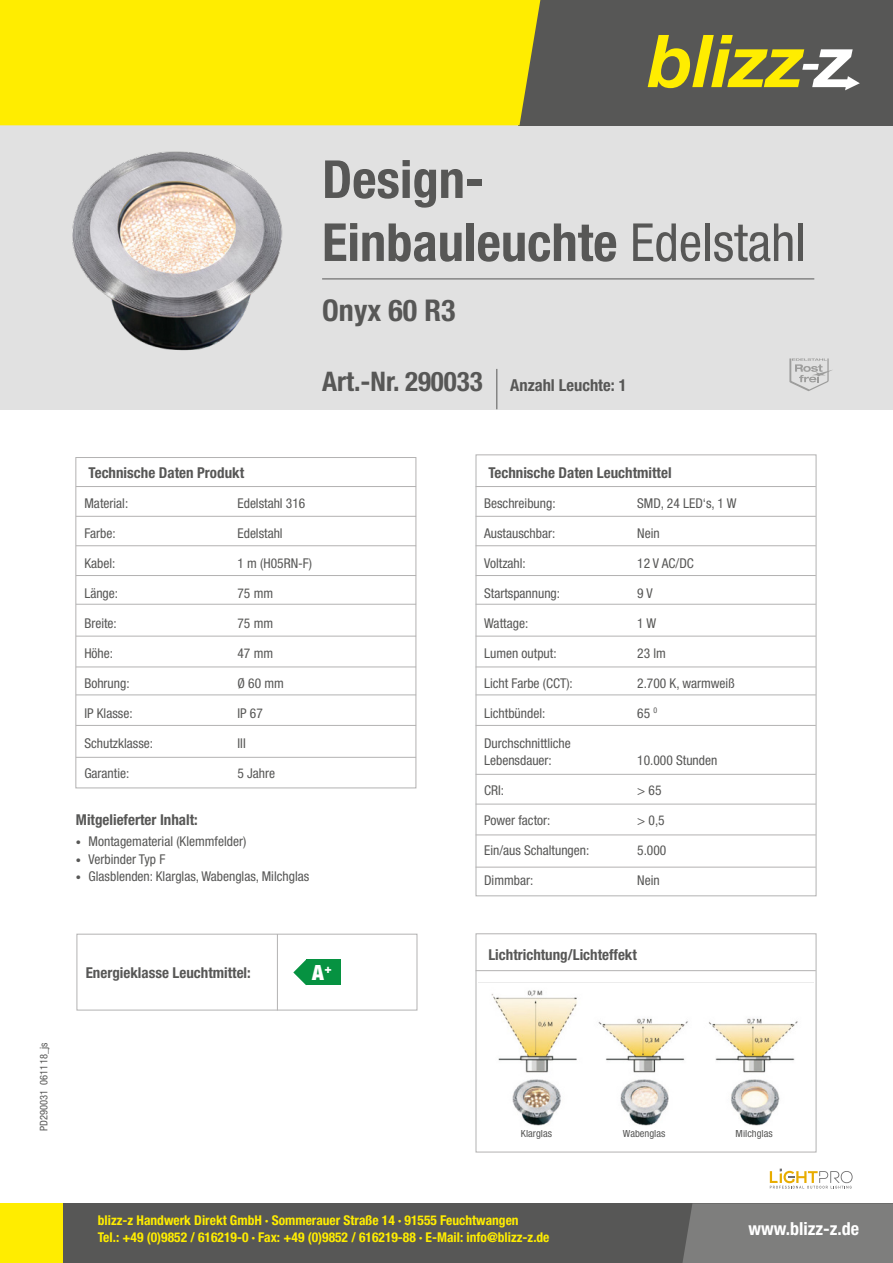
<style>
.page{position:relative;width:893px;height:1263px;background:#fff}
.page>*{position:absolute;margin:0;border:0;box-sizing:border-box;transform-origin:0 0}
.t1{font:700 condensed 52.5px/63px "Helvetica Neue LT Pro";color:#575756}
.t2{font:700 condensed 30px "Helvetica Neue LT Pro";color:#575756}
.t3{font:900 condensed 21px "Helvetica Neue LT Pro";color:#fff}
.t4{font:700 condensed 18px "Helvetica Neue LT Pro";color:#fff}
.t5{font:700 condensed 16.5px "Helvetica Neue LT Pro";color:#575756}
.t6{font:700 condensed 15px "Helvetica Neue LT Pro";color:#575756}
.t7{font:condensed 13.5px/17.2px "Helvetica Neue LT Pro";color:#575756}
.t8{font:700 condensed 13.5px/16.5px "Helvetica Neue LT Pro";color:#ffed00}
.t9{font:condensed 10.5px "Helvetica Neue LT Pro";color:#575756}
.s1{font-weight:400}
.s2{font-size:27px}
.s3{font-size:10.5px}
</style>
<div class="page">
<div style="left:75px;top:457px;width:341px;height:331px;border:1px solid #b3b2b2"></div>
<div style="left:476px;top:933px;width:340px;height:219px;border:1px solid #b3b2b2"></div>
<div style="left:77px;top:934px;width:340px;height:76px;border:1px solid #b3b2b2"></div>
<div style="left:0;top:100px;width:893px;height:309px;background:#e1e1e1"></div>
<div style="left:518px;top:0;width:375px;height:125px;background:#575756"></div>
<div style="left:0;top:0;width:540px;height:125px;background:#ffed00"></div>
<svg style="left:648px;top:35px;width:212px;height:55px"></svg>
<hr style="left:496px;top:369px;width:1px;height:40px;background:#575756">
<hr style="left:76px;top:666px;width:340px;height:1px;background:#b3b2b2">
<hr style="left:76px;top:694px;width:340px;height:1px;background:#b3b2b2">
<hr style="left:76px;top:725px;width:340px;height:1px;background:#b3b2b2">
<hr style="left:76px;top:636px;width:340px;height:1px;background:#b3b2b2">
<hr style="left:76px;top:486px;width:340px;height:1px;background:#b3b2b2">
<hr style="left:76px;top:516px;width:340px;height:1px;background:#b3b2b2">
<hr style="left:76px;top:545px;width:340px;height:1px;background:#b3b2b2">
<hr style="left:76px;top:575px;width:340px;height:1px;background:#b3b2b2">
<hr style="left:76px;top:604px;width:340px;height:1px;background:#b3b2b2">
<div style="left:63px;top:1203px;width:830px;height:60px;background:#575756"></div>
<div style="left:682px;top:1203px;width:211px;height:60px;background:#7e7e7d"></div>
<div style="left:0;top:1203px;width:63px;height:60px;background:#ffed00"></div>
<div style="left:476px;top:454px;width:340px;height:442px;border:1px solid #b3b2b2"></div>
<hr style="left:476px;top:666px;width:340px;height:1px;background:#b3b2b2">
<hr style="left:476px;top:694px;width:340px;height:1px;background:#b3b2b2">
<hr style="left:476px;top:725px;width:340px;height:1px;background:#b3b2b2">
<hr style="left:476px;top:774px;width:340px;height:1px;background:#b3b2b2">
<hr style="left:476px;top:804px;width:340px;height:1px;background:#b3b2b2">
<hr style="left:476px;top:834px;width:340px;height:1px;background:#b3b2b2">
<hr style="left:476px;top:867px;width:340px;height:1px;background:#b3b2b2">
<hr style="left:476px;top:636px;width:340px;height:1px;background:#b3b2b2">
<hr style="left:476px;top:486px;width:340px;height:1px;background:#b3b2b2">
<hr style="left:476px;top:516px;width:340px;height:1px;background:#b3b2b2">
<hr style="left:476px;top:545px;width:340px;height:1px;background:#b3b2b2">
<hr style="left:476px;top:575px;width:340px;height:1px;background:#b3b2b2">
<hr style="left:476px;top:604px;width:340px;height:1px;background:#b3b2b2">
<svg style="left:293px;top:959px;width:13px;height:26px"></svg>
<div style="left:306px;top:959px;width:35px;height:26px;background:#069241"></div>
<hr style="left:277px;top:934px;width:1px;height:76px;background:#b3b2b2">
<hr style="left:76px;top:757px;width:340px;height:1px;background:#b3b2b2">
<hr style="left:476px;top:970px;width:340px;height:1px;background:#b3b2b2">
<svg style="left:789px;top:358px;width:43px;height:33px"></svg>
<hr style="left:322px;top:279px;width:492px;height:1px;background:#575756">
<img style="left:491px;top:990px;width:307px;height:136px">
<svg style="left:770px;top:1168px;width:83px;height:20px"></svg>
<img style="left:72px;top:151px;width:211px;height:200px">
<h1 class="t1" style="left:322px;top:148px;width:485px">Design-<br>Einbauleuchte <span class="s1">Edelstahl</span></h1>
<h2 class="t2" style="left:322px;top:293px;width:135px">Onyx 60 R3</h2>
<p class="t5" style="left:322px;top:375px;width:306px"><span class="s2">Art.-Nr. 290033</span> Anzahl Leuchte: 1</p>
<p class="t6" style="left:89px;top:463px;width:157px">Technische Daten Produkt</p>
<p class="t7" style="left:84px;top:494px;width:45px">Material:</p>
<p class="t7" style="left:237px;top:494px;width:69px">Edelstahl 316</p>
<p class="t7" style="left:84px;top:524px;width:33px">Farbe:</p>
<p class="t7" style="left:237px;top:524px;width:47px">Edelstahl</p>
<p class="t7" style="left:84px;top:554px;width:32px">Kabel:</p>
<p class="t7" style="left:237px;top:554px;width:76px">1 m (H05RN-F)</p>
<p class="t7" style="left:84px;top:584px;width:35px">Länge:</p>
<p class="t7" style="left:237px;top:584px;width:37px">75 mm</p>
<p class="t7" style="left:84px;top:614px;width:34px">Breite:</p>
<p class="t7" style="left:237px;top:614px;width:37px">75 mm</p>
<p class="t7" style="left:84px;top:644px;width:30px">Höhe:</p>
<p class="t7" style="left:237px;top:644px;width:37px">47 mm</p>
<p class="t7" style="left:84px;top:674px;width:47px">Bohrung:</p>
<p class="t7" style="left:237px;top:674px;width:48px">Ø 60 mm</p>
<p class="t7" style="left:84px;top:704px;width:50px">IP Klasse:</p>
<p class="t7" style="left:237px;top:704px;width:27px">IP 67</p>
<p class="t7" style="left:84px;top:734px;width:70px">Schutzklasse:</p>
<p class="t7" style="left:237px;top:734px;width:10px">III</p>
<p class="t7" style="left:84px;top:764px;width:46px">Garantie:</p>
<p class="t7" style="left:237px;top:764px;width:39px">5 Jahre</p>
<p class="t6" style="left:76px;top:810px;width:123px">Mitgelieferter Inhalt:</p>
<p class="t7" style="left:76px;top:833px;width:172px"><span class="s3">•</span> Montagematerial (Klemmfelder)</p>
<p class="t7" style="left:76px;top:850px;width:91px"><span class="s3">•</span> Verbinder Typ F</p>
<p class="t7" style="left:76px;top:867px;width:235px"><span class="s3">•</span> Glasblenden: Klarglas, Wabenglas, Milchglas</p>
<p class="t9" style="left:38px;top:1131px;width:90px;rotate:-90deg">PD290031 061118_js</p>
<p class="t6" style="left:86px;top:963px;width:167px">Energieklasse Leuchtmittel:</p>
<h3 class="t3" style="left:312px;top:960px;width:21px">A<sup>+</sup></h3>
<p class="t6" style="left:488px;top:463px;width:185px">Technische Daten Leuchtmittel</p>
<p class="t7" style="left:484px;top:494px;width:73px">Beschreibung:</p>
<p class="t7" style="left:637px;top:494px;width:101px">SMD, 24 LED‘s, 1 W</p>
<p class="t7" style="left:484px;top:524px;width:73px">Austauschbar:</p>
<p class="t7" style="left:637px;top:524px;width:24px">Nein</p>
<p class="t7" style="left:484px;top:554px;width:43px">Voltzahl:</p>
<p class="t7" style="left:637px;top:554px;width:58px">12 V AC/DC</p>
<p class="t7" style="left:484px;top:584px;width:77px">Startspannung:</p>
<p class="t7" style="left:637px;top:584px;width:17px">9 V</p>
<p class="t7" style="left:484px;top:614px;width:46px">Wattage:</p>
<p class="t7" style="left:637px;top:614px;width:20px">1 W</p>
<p class="t7" style="left:484px;top:644px;width:74px">Lumen output:</p>
<p class="t7" style="left:637px;top:644px;width:30px">23 lm</p>
<p class="t7" style="left:484px;top:674px;width:90px">Licht Farbe (CCT):</p>
<p class="t7" style="left:637px;top:674px;width:99px">2.700 K, warmweiß</p>
<p class="t7" style="left:484px;top:704px;width:63px">Lichtbündel:</p>
<p class="t7" style="left:637px;top:704px;width:21px">65 <sup>0</sup></p>
<p class="t7" style="left:484px;top:734px;width:88px">Durchschnittliche<br>Lebensdauer:</p>
<p class="t7" style="left:637px;top:751px;width:82px">10.000 Stunden</p>
<p class="t7" style="left:484px;top:781px;width:22px">CRI:</p>
<p class="t7" style="left:637px;top:781px;width:26px">&gt; 65</p>
<p class="t7" style="left:484px;top:811px;width:68px">Power factor:</p>
<p class="t7" style="left:637px;top:811px;width:29px">&gt; 0,5</p>
<p class="t7" style="left:484px;top:841px;width:107px">Ein/aus Schaltungen:</p>
<p class="t7" style="left:637px;top:841px;width:31px">5.000</p>
<p class="t7" style="left:484px;top:871px;width:51px">Dimmbar:</p>
<p class="t7" style="left:637px;top:871px;width:24px">Nein</p>
<p class="t6" style="left:488px;top:946px;width:150px">Lichtrichtung/Lichteffekt</p>
<p class="t9" style="left:521px;top:1127px;width:33px">Klarglas</p>
<p class="t9" style="left:623px;top:1127px;width:44px">Wabenglas</p>
<p class="t9" style="left:736px;top:1127px;width:38px">Milchglas</p>
<p class="t8" style="left:98px;top:1212px;width:453px">blizz-z Handwerk Direkt GmbH · Sommerauer Straße 14 · 91555 Feuchtwangen<br>Tel.: +49 (0)9852 / 616219-0 · Fax: +49 (0)9852 / 616219-88 · E-Mail: info@blizz-z.de</p>
<h3 class="t4" style="left:748px;top:1218px;width:112px">www.blizz-z.de</h3>
</div>
